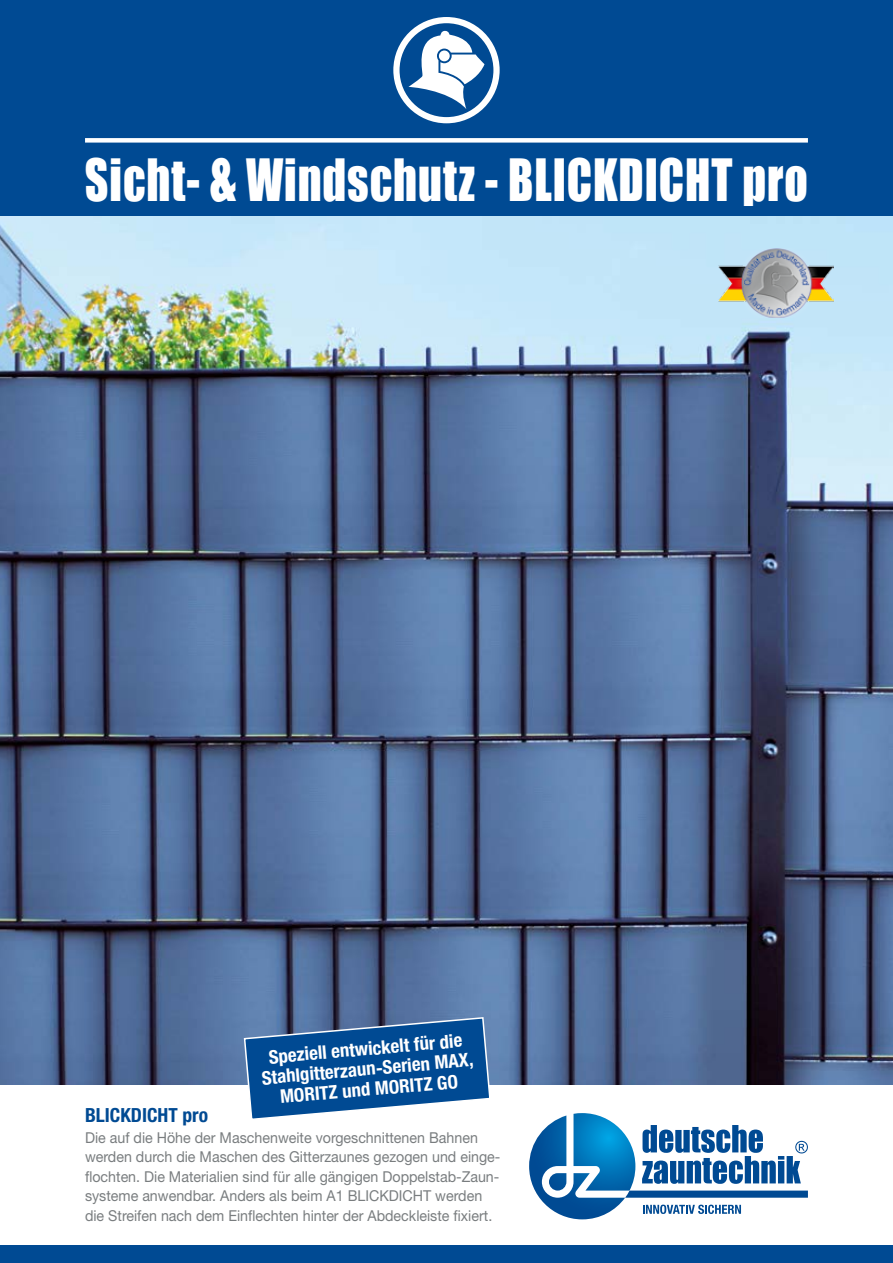
<style>
.page{position:relative;width:893px;height:1263px;background:#fff}
.page>*{position:absolute;margin:0;border:0;box-sizing:border-box;transform-origin:0 0}
.t1{font:53.55px "Impact";letter-spacing:.02em;color:#fff;scale:.85 1}
.t2{font:700 condensed 19.5px "Helvetica Neue LT Pro";color:#004a93}
.t3{font:700 condensed 18.75px/20.2px "Helvetica Neue LT Pro";color:#fff;text-align:center}
.t4{font:15px/19.5px "Helvetica Neue LT Pro";color:#797d7f;scale:.95 1}
.s1{font-size:65.85px}
</style>
<div class="page">
<div style="left:0;top:0;width:893px;height:217px;background:#004a93"></div>
<svg style="left:393px;top:17px;width:107px;height:106px;background:#eef2f7"></svg>
<div style="left:400px;top:23px;width:93px;height:94px;background:#004a93;border-radius:50%"></div>
<svg style="left:408px;top:31px;width:76px;height:78px"></svg>
<div style="left:85px;top:138px;width:723px;height:5px;background:#fff"></div>
<img style="left:0;top:217px;width:893px;height:867px">
<div style="left:0;top:1246px;width:893px;height:17px;background:#004a93"></div>
<svg style="left:243px;top:1016px;width:248px;height:103px;background:#2c67a2"></svg>
<svg style="left:529px;top:1113px;width:279px;height:106px"></svg>
<img style="left:719px;top:249px;width:114px;height:69px">
<h1 class="t1" style="left:85px;top:138px;width:852px">Sicht- <span class="s1">&amp;</span> Windschutz - BLICKDICHT pro</h1>
<p class="t3" style="left:259px;top:1048px;width:214px;rotate:-5deg">Speziell entwickelt für die<br>Stahlgitterzaun-Serien MAX,<br>MORITZ und MORITZ GO</p>
<h2 class="t2" style="left:85px;top:1103px;width:125px">BLICKDICHT pro</h2>
<p class="t4" style="left:85px;top:1127px;width:439px">Die auf die Höhe der Maschenweite vorgeschnittenen Bahnen werden durch die Maschen des Gitterzaunes gezogen und einge&shy;flochten. Die Materialien sind für alle gängigen Doppelstab-Zaun&shy;systeme anwendbar. Anders als beim A1 Blickdicht werden die Streifen nach dem Einflechten hinter der Abdeckleiste fixiert.</p>
</div>
